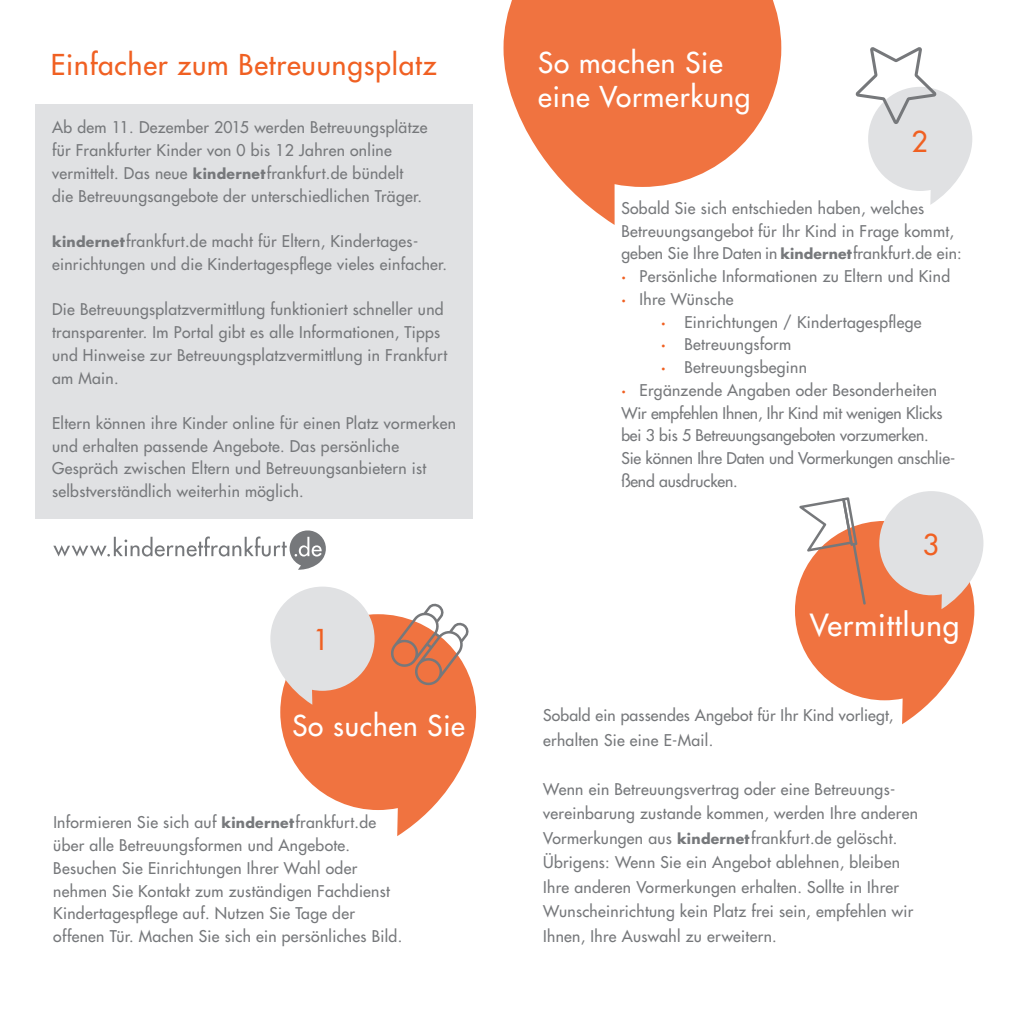
<style>
.page{position:relative;width:1012px;height:1012px;background:#fff}
.page>*{position:absolute;margin:0;border:0;box-sizing:border-box;transform-origin:0 0}
.t1{font:500 29.75px "Futura Std";letter-spacing:.03em;color:#fff}
.t2{font:500 28px/33.6px "Futura Std";letter-spacing:.03em;color:#fff}
.t3{font:500 28px "Futura Std";letter-spacing:.03em;color:#f06022}
.t4{font:500 15.75px/22.8px "Futura Std";letter-spacing:.02em;color:#76787b}
.t5{font:500 15.75px "Futura Std";letter-spacing:-.01em;color:#76787b}
.s1{font-family:"Futura";font-weight:700;font-size:14px}
.s2{font-weight:800;color:#f06022}
</style>
<div class="page">
<div style="left:35px;top:104px;width:437px;height:414px;background:#e0e1e3"></div>
<svg style="left:280px;top:614px;width:196px;height:222px;fill:#f07340"></svg>
<svg style="left:504px;top:0;width:277px;height:225px;fill:#f07340"></svg>
<svg style="left:270px;top:587px;width:105px;height:118px;background:#e6d4ce"></svg>
<svg style="left:795px;top:491px;width:188px;height:233px"></svg>
<svg style="left:389px;top:603px;width:81px;height:84px"></svg>
<svg style="left:856px;top:47px;width:116px;height:158px"></svg>
<svg style="left:53px;top:530px;width:273px;height:40px"></svg>
<div style="left:301px;top:547px;width:7px;height:8px;background:#76787b;border-radius:50%"></div>
<h2 class="t3" style="left:51px;top:47px;width:387px">Einfacher zum Betreuungsplatz</h2>
<p class="t4" style="left:52px;top:116px;width:377px">Ab dem 11. Dezember 2015 werden Betreuungsplätze für Frankfurter Kinder von 0 bis 12 Jahren online vermittelt. Das neue <span class="s1">kindernet</span>frankfurt.de bündelt die Betreuungsangebote der unterschiedlichen Träger.</p>
<p class="t4" style="left:52px;top:230px;width:396px"><span class="s1">kindernet</span>frankfurt.de macht für Eltern, Kindertages&shy;einrichtungen und die Kindertagespflege vieles einfacher.</p>
<p class="t4" style="left:52px;top:298px;width:397px">Die Betreuungsplatzvermittlung funktioniert schneller und transparenter. Im Portal gibt es alle Informationen, Tipps und Hinweise zur Betreuungsplatzvermittlung in Frankfurt am Main.</p>
<p class="t4" style="left:52px;top:412px;width:405px">Eltern können ihre Kinder online für einen Platz vormerken und erhalten passende Angebote. Das persönliche Gespräch zwischen Eltern und Betreuungsanbietern ist selbstverständlich weiterhin möglich.</p>
<h2 class="t3" style="left:313px;top:622px;width:18px">1</h2>
<h2 class="t2" style="left:292px;top:709px;width:174px">So suchen Sie</h2>
<p class="t4" style="left:53px;top:811px;width:350px">Informieren Sie sich auf <span class="s1">kindernet</span>frankfurt.de über alle Betreuungsformen und Angebote.<br>Besuchen Sie Einrichtungen Ihrer Wahl oder nehmen Sie Kontakt zum zuständigen Fachdienst Kindertagespflege auf. Nutzen Sie Tage der offenen Tür. Machen Sie sich ein persönliches Bild.</p>
<h2 class="t2" style="left:538px;top:46px;width:214px">So machen Sie eine Vormerkung</h2>
<h2 class="t3" style="left:912px;top:124px;width:18px">2</h2>
<p class="t4" style="left:621px;top:197px;width:304px">Sobald Sie sich entschieden haben, welches</p>
<p class="t4" style="left:621px;top:219px;width:334px">Betreuungsangebot für Ihr Kind in Frage kommt,</p>
<p class="t4" style="left:621px;top:242px;width:342px">geben Sie Ihre Daten in <span class="s1">kindernet</span>frankfurt.de ein:</p>
<p class="t4" style="left:621px;top:265px;width:330px"><span class="s2">∙</span> Persönliche Informationen zu Eltern und Kind</p>
<p class="t4" style="left:621px;top:288px;width:114px"><span class="s2">∙</span> Ihre Wünsche</p>
<p class="t4" style="left:661px;top:311px;width:262px"><span class="s2">∙</span> Einrichtungen / Kindertagespflege</p>
<p class="t4" style="left:661px;top:333px;width:132px"><span class="s2">∙</span> Betreuungsform</p>
<p class="t4" style="left:661px;top:356px;width:147px"><span class="s2">∙</span> Betreuungsbeginn</p>
<p class="t4" style="left:621px;top:379px;width:317px"><span class="s2">∙</span> Ergänzende Angaben oder Besonderheiten</p>
<p class="t5" style="left:621px;top:403px;width:323px">Wir empfehlen Ihnen, Ihr Kind mit wenigen Klicks</p>
<p class="t5" style="left:621px;top:426px;width:309px">bei 3 bis 5 Betreuungsangeboten vorzumerken.</p>
<p class="t5" style="left:621px;top:448px;width:335px">Sie können Ihre Daten und Vormerkungen anschlie-</p>
<p class="t5" style="left:621px;top:471px;width:118px">ßend ausdrucken.</p>
<h2 class="t3" style="left:923px;top:527px;width:18px">3</h2>
<h1 class="t1" style="left:810px;top:606px;width:151px">Vermittlung</h1>
<p class="t4" style="left:543px;top:703px;width:352px;line-height:24.5px">Sobald ein passendes Angebot für Ihr Kind vorliegt, erhalten Sie eine E-Mail.</p>
<p class="t4" style="left:543px;top:777px;width:376px;line-height:24.5px">Wenn ein Betreuungsvertrag oder eine Betreuungs&shy;vereinbarung zustande kommen, werden Ihre anderen Vormerkungen aus <span class="s1">kindernet</span>frankfurt.de gelöscht.<br>Übrigens: Wenn Sie ein Angebot ablehnen, bleiben Ihre anderen Vormerkungen erhalten. Sollte in Ihrer Wunscheinrichtung kein Platz frei sein, empfehlen wir Ihnen, Ihre Auswahl zu erweitern.</p>
</div>
